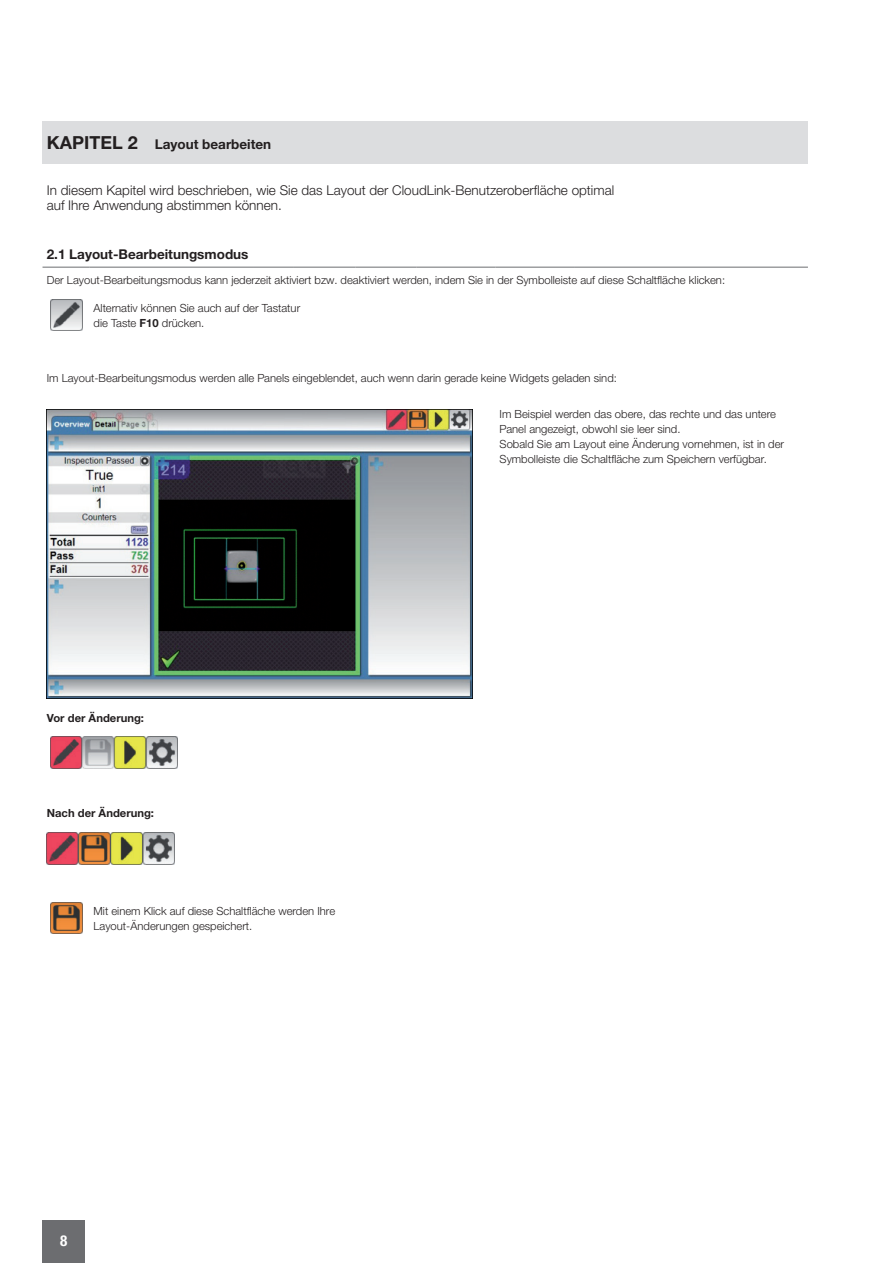
<style>
.page{position:relative;width:893px;height:1263px;background:#fff}
.page>*{position:absolute;margin:0;border:0;box-sizing:border-box;transform-origin:0 0}
.t1{font:700 condensed 15px "Helvetica Neue LTW1 G";color:#fff}
.t2{font:300 13.5px/15px "Helvetica Neue LTW1 G";color:#231f20}
.t3{font:700 13.5px "Helvetica Neue LTW1 G";color:#231f20}
.t4{font:300 11.25px/15px "Helvetica Neue LTW1 G";color:#231f20}
.t5{font:700 11.25px "Helvetica Neue LTW1 G";color:#231f20}
.s1{font-size:18px}
.s2{font-weight:700}
</style>
<div class="page">
<div style="left:43px;top:1220px;width:42px;height:43px;background:#6c6d70"></div>
<div style="left:43px;top:121px;width:765px;height:43px;background:#dcdddf"></div>
<hr style="left:43px;top:267px;width:46px;height:1px;background:#6c6d70">
<hr style="left:89px;top:267px;width:164px;height:1px;background:#6c6d70">
<hr style="left:253px;top:267px;width:41px;height:1px;background:#6c6d70">
<hr style="left:294px;top:267px;width:61px;height:1px;background:#6c6d70">
<hr style="left:355px;top:267px;width:62px;height:1px;background:#6c6d70">
<hr style="left:417px;top:267px;width:78px;height:1px;background:#6c6d70">
<hr style="left:495px;top:267px;width:79px;height:1px;background:#6c6d70">
<hr style="left:574px;top:267px;width:234px;height:1px;background:#6c6d70">
<img style="left:50px;top:299px;width:32px;height:32px">
<img style="left:47px;top:409px;width:425px;height:289px">
<img style="left:50px;top:737px;width:128px;height:32px">
<img style="left:47px;top:832px;width:127px;height:32px">
<img style="left:50px;top:903px;width:32px;height:31px">
<p class="t3" style="left:47px;top:136px;width:226px"><span class="s1">KAPITEL 2</span> Layout bearbeiten</p>
<p class="t2" style="left:47px;top:182px;width:569px">In diesem Kapitel wird beschrieben, wie Sie das Layout der CloudLink-Benutzeroberfläche optimal auf Ihre Anwendung abstimmen können.</p>
<p class="t3" style="left:47px;top:246px;width:203px">2.1 Layout-Bearbeitungsmodus</p>
<p class="t4" style="left:47px;top:272px;width:680px">Der Layout-Bearbeitungsmodus kann jederzeit aktiviert bzw. deaktiviert werden, indem Sie in der Symbolleiste auf diese Schaltfläche klicken:</p>
<p class="t4" style="left:94px;top:300px;width:208px">Alternativ können Sie auch auf der Tastatur die Taste <span class="s2">F10</span> drücken.</p>
<p class="t4" style="left:47px;top:370px;width:572px">Im Layout-Bearbeitungsmodus werden alle Panels eingeblendet, auch wenn darin gerade keine Widgets geladen sind:</p>
<p class="t4" style="left:500px;top:406px;width:286px">Im Beispiel werden das obere, das rechte und das untere Panel angezeigt, obwohl sie leer sind.<br>Sobald Sie am Layout eine Änderung vornehmen, ist in der Symbolleiste die Schaltfläche zum Speichern verfügbar.</p>
<p class="t5" style="left:47px;top:711px;width:99px">Vor der Änderung:</p>
<p class="t5" style="left:47px;top:806px;width:109px">Nach der Änderung:</p>
<p class="t4" style="left:94px;top:903px;width:243px">Mit einem Klick auf diese Schaltfläche werden Ihre<br>Layout-Änderungen gespeichert.</p>
<h1 class="t1" style="left:60px;top:1232px;width:9px">8</h1>
</div>
